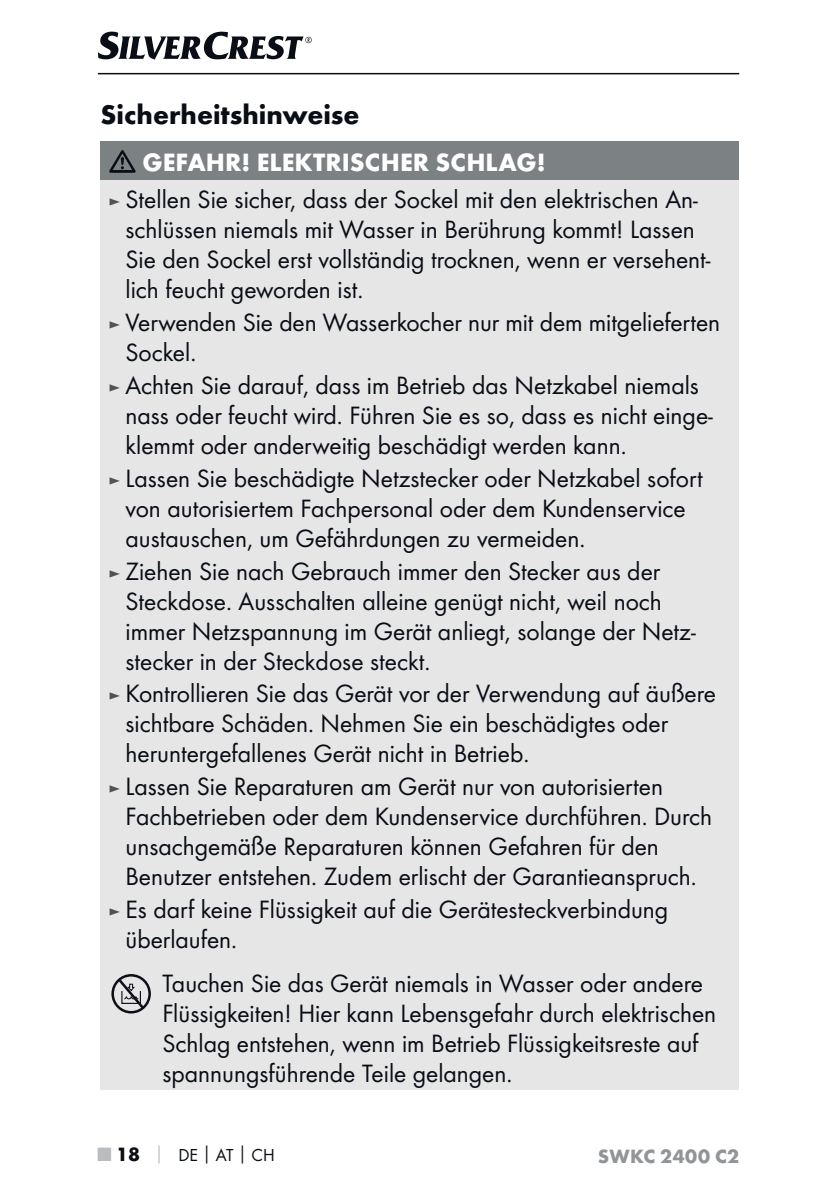
<style>
.page{position:relative;width:840px;height:1191px;background:#fff}
.page>*{position:absolute;margin:0;border:0;box-sizing:border-box;transform-origin:0 0}
.t1{font:700 28px "Futura";color:#090d15}
.t2{font:26px/30px "Futura Boo";color:#090d15}
.t3{font:700 26px "Futura";color:#fff}
.t4{font:700 20px "Futura";letter-spacing:.015em;color:#929598}
.t5{font:18px "Futura Boo";color:#090d15}
.s1{font-size:18px;color:#505356}
.s2{font-family:"Futura";font-weight:700;font-size:20px;color:#b9bdbf}
.s3{font-family:"Futura";font-weight:700;font-size:20px}
.s4{font-family:"Futura";font-weight:700;color:#b9bdbf}
.s5{font-family:"Futura";font-weight:700}
</style>
<div class="page">
<hr style="left:98px;top:73px;width:640px;height:1px;background:#090d15">
<svg style="left:98px;top:32px;width:213px;height:28px"></svg>
<div style="left:100px;top:141px;width:638px;height:39px;background:#7c8183"></div>
<div style="left:100px;top:180px;width:638px;height:910px;background:#e6e6e6"></div>
<svg style="left:109px;top:150px;width:26px;height:23px"></svg>
<div style="left:111px;top:974px;width:40px;height:39px;border:3px solid #0e0e17;border-radius:50%"></div>
<svg style="left:116px;top:977px;width:30px;height:34px"></svg>
<p class="t1" style="left:100px;top:104px;width:260px">Sicherheitshinweise</p>
<p class="t3" style="left:142px;top:152px;width:404px">GEFAHR! ELEKTRISCHER SCHLAG!</p>
<p class="t2" style="left:125px;top:186px;width:586px;text-indent:-17px"><span class="s1">►</span> Stellen Sie sicher, dass der Sockel mit den elektrischen An&shy;schlüssen niemals mit Wasser in Berührung kommt! Lassen Sie den Sockel erst vollständig trocknen, wenn er versehent&shy;lich feucht geworden ist.</p>
<p class="t2" style="left:125px;top:309px;width:595px;text-indent:-17px"><span class="s1">►</span> Verwenden Sie den Wasserkocher nur mit dem mitgelieferten<br>Sockel.</p>
<p class="t2" style="left:125px;top:371px;width:588px;text-indent:-17px"><span class="s1">►</span> Achten Sie darauf, dass im Betrieb das Netzkabel niemals nass oder feucht wird. Führen Sie es so, dass es nicht einge&shy;klemmt oder anderweitig beschädigt werden kann.</p>
<p class="t2" style="left:125px;top:464px;width:578px;text-indent:-17px"><span class="s1">►</span> Lassen Sie beschädigte Netzstecker oder Netzkabel sofort von autorisiertem Fachpersonal oder dem Kundenservice austauschen, um Gefährdungen zu vermeiden.</p>
<p class="t2" style="left:125px;top:557px;width:571px;text-indent:-17px"><span class="s1">►</span> Ziehen Sie nach Gebrauch immer den Stecker aus der Steckdose. Ausschalten alleine genügt nicht, weil noch immer Netzspannung im Gerät anliegt, solange der Netz&shy;stecker in der Steckdose steckt.</p>
<p class="t2" style="left:125px;top:680px;width:591px;text-indent:-17px"><span class="s1">►</span> Kontrollieren Sie das Gerät vor der Verwendung auf äußere sichtbare Schäden. Nehmen Sie ein beschädigtes oder heruntergefallenes Gerät nicht in Betrieb.</p>
<p class="t2" style="left:125px;top:773px;width:587px;text-indent:-17px"><span class="s1">►</span> Lassen Sie Reparaturen am Gerät nur von autorisierten Fachbetrieben oder dem Kundenservice durchführen. Durch unsachgemäße Reparaturen können Gefahren für den<br>Be nutzer entstehen. Zudem erlischt der Garantieanspruch.</p>
<p class="t2" style="left:125px;top:896px;width:544px;text-indent:-17px"><span class="s1">►</span> Es darf keine Flüssigkeit auf die Gerätesteckverbindung überlaufen.</p>
<p class="t2" style="left:162px;top:970px;width:555px">Tauchen Sie das Gerät niemals in Wasser oder andere Flüssigkeiten! Hier kann Lebensgefahr durch elektrischen Schlag entstehen, wenn im Betrieb Flüssigkeitsreste auf spannungsführende Teile gelangen.</p>
<p class="t5" style="left:98px;top:1147px;width:178px"><span class="s2">■</span> <span class="s3">18</span> <span class="s4">│</span> DE<span class="s5">│</span>AT<span class="s5">│</span>CH</p>
<p class="t4" style="left:597px;top:1148px;width:143px">SWKC 2400 C2</p>
</div>
